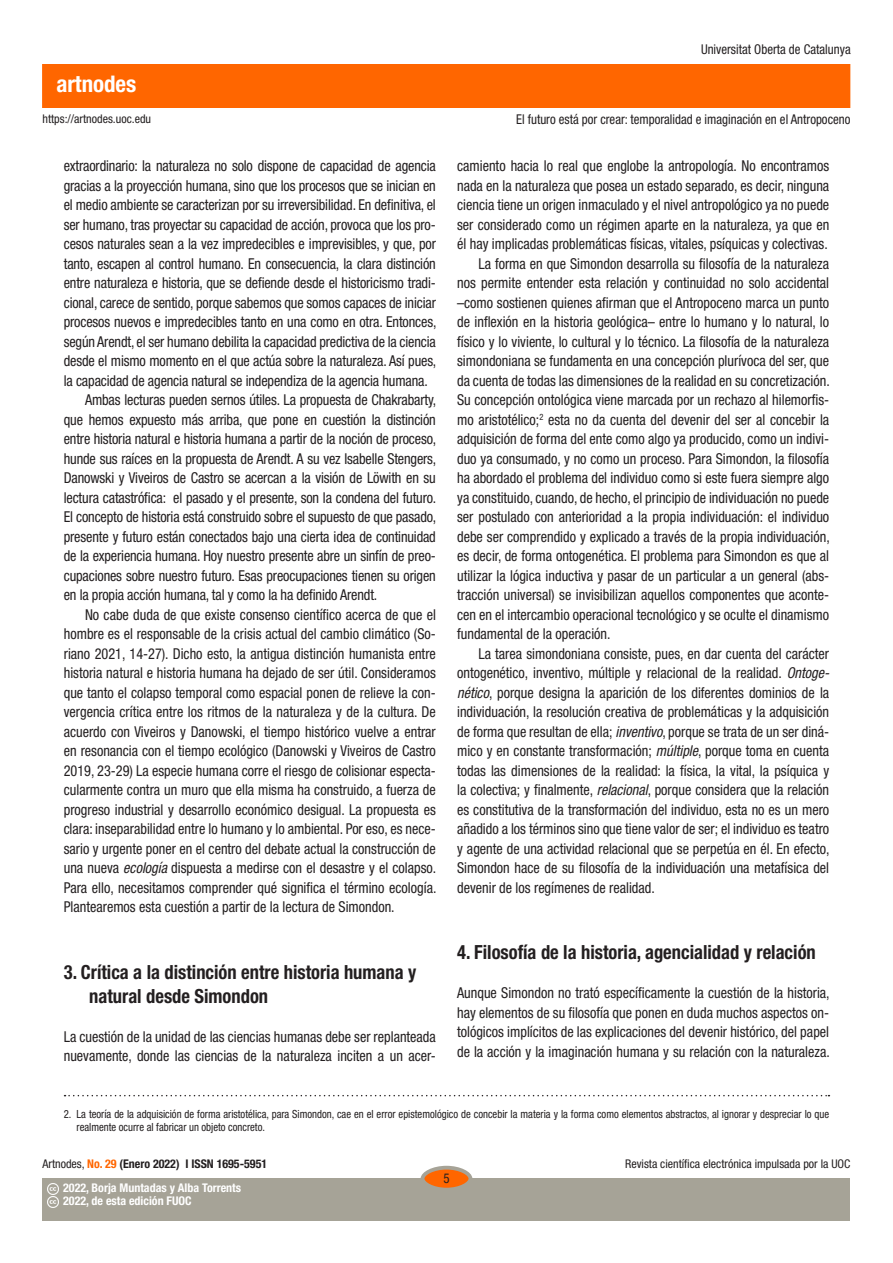
<style>
.page{position:relative;width:893px;height:1263px;background:#fff}
.page>*{position:absolute;margin:0;border:0;box-sizing:border-box;transform-origin:0 0}
.t1{font:700 condensed 22.95px "Helvetica Neue LT Std";color:#fff}
._03_apartat_1{font:700 condensed 19.5px/24px "Helvetica Neue LT Std";color:#231f20;scale:.95 1}
._02_texto_base{font:condensed 15px/19.5px "Helvetica Neue LT Std";color:#231f20;text-align:justify;scale:.95 1}
._02_texto_base_1{font:condensed 15px/19.5px "Helvetica Neue LT Std";color:#231f20;text-align:justify;scale:.95 1}
.t2{font:condensed 13.5px "Helvetica Neue LT Std";color:#231f20;scale:.95 1}
.t3{font:condensed 12px "Helvetica Neue LT Std";color:#231f20}
.t4{font:700 condensed 12px/13.5px "Helvetica Neue LT Std";color:#fff}
.t5{font:700 condensed 12px "Helvetica Neue LT Std";color:#231f20}
.notes{font:condensed 11.25px/13.5px "Helvetica Neue LT Std";color:#231f20;scale:.95 1}
.s1{font-style:italic}
.s2{font-weight:400}
.s3{color:#f60}
</style>
<div class="page">
<div style="left:43px;top:65px;width:807px;height:42px;background:#f60"></div>
<div style="left:43px;top:1178px;width:807px;height:42px;background:#a6a397"></div>
<div style="left:422px;top:1168px;width:48px;height:21px;background:#f60;border-radius:50%"></div>
<div style="left:421px;top:1166px;width:51px;height:25px;border:4px solid #a6a397;border-radius:50%"></div>
<svg style="left:47px;top:1183px;width:11px;height:25px"></svg>
<svg style="left:65px;top:1095px;width:764px;height:1px"></svg>
<h1 class="t1" style="left:56px;top:69px;width:81px">artnodes</h1>
<p class="t2" style="left:701px;top:42px;width:159px">Universitat Oberta de Catalunya</p>
<p class="t3" style="left:43px;top:112px;width:110px">https://artnodes.uoc.edu</p>
<p class="t2" style="left:516px;top:112px;width:353px">El futuro está por crear: temporalidad e imaginación en el Antropoceno</p>
<p class="_02_texto_base" style="left:64px;top:156px;width:394px">extraordinario: la naturaleza no solo dispone de capacidad de agencia gracias a la proyección humana, sino que los procesos que se inician en el medio ambiente se caracterizan por su irreversibilidad. En definitiva, el ser humano, tras proyectar su capacidad de acción, provoca que los pro&shy;cesos naturales sean a la vez impredecibles e imprevisibles, y que, por tanto, escapen al control humano. En consecuencia, la clara distinción entre naturaleza e historia, que se defiende desde el historicismo tradi&shy;cional, carece de sentido, porque sabemos que somos capaces de iniciar procesos nuevos e impredecibles tanto en una como en otra. Entonces, según Arendt, el ser humano debilita la capacidad predictiva de la ciencia desde el mismo momento en el que actúa sobre la naturaleza. Así pues, la capacidad de agencia natural se independiza de la agencia humana.</p>
<p class="_02_texto_base" style="left:64px;top:390px;width:394px;text-indent:21px">Ambas lecturas pueden sernos útiles. La propuesta de Chakrabarty, que hemos expuesto más arriba, que pone en cuestión la distinción entre historia natural e historia humana a partir de la noción de proceso, hunde sus raíces en la propuesta de Arendt. A su vez Isabelle Stengers, Danowski y Viveiros de Castro se acercan a la visión de Löwith en su lectura catastrófica: el pasado y el presente, son la condena del futuro.<br>El concepto de historia está construido sobre el supuesto de que pasado, presente y futuro están conectados bajo una cierta idea de continuidad de la experiencia humana. Hoy nuestro presente abre un sinfín de preo&shy;cupaciones sobre nuestro futuro. Esas preocupaciones tienen su origen en la propia acción humana, tal y como la ha definido Arendt.</p>
<p class="_02_texto_base" style="left:64px;top:604px;width:394px;text-indent:21px">No cabe duda de que existe consenso científico acerca de que el hombre es el responsable de la crisis actual del cambio climático (So&shy;riano 2021, 14-27). Dicho esto, la antigua distinción humanista entre historia natural e historia humana ha dejado de ser útil. Consideramos que tanto el colapso temporal como espacial ponen de relieve la con&shy;vergencia crítica entre los ritmos de la naturaleza y de la cultura. De acuerdo con Viveiros y Danowski, el tiempo histórico vuelve a entrar en resonancia con el tiempo ecológico (Danowski y Viveiros de Castro 2019, 23-29) La especie humana corre el riesgo de colisionar especta&shy;cularmente contra un muro que ella misma ha construido, a fuerza de progreso industrial y desarrollo económico desigual. La propuesta es clara: inseparabilidad entre lo humano y lo ambiental. Por eso, es nece&shy;sario y urgente poner en el centro del debate actual la construcción de una nueva <span class="s1">ecología</span> dispuesta a medirse con el desastre y el colapso.<br>Para ello, necesitamos comprender qué significa el término ecología.<br>Plantearemos esta cuestión a partir de la lectura de Simondon.</p>
<h2 class="_03_apartat_1" style="left:89px;top:959px;width:346px;text-indent:-26px">3. Crítica a la distinción entre historia humana y natural desde Simondon</h2>
<p class="_02_texto_base_1" style="left:64px;top:1026px;width:393px">La cuestión de la unidad de las ciencias humanas debe ser replanteada nuevamente, donde las ciencias de la naturaleza inciten a un acer-</p>
<p class="_02_texto_base_1" style="left:457px;top:156px;width:393px">camiento hacia lo real que englobe la antropología. No encontramos nada en la naturaleza que posea un estado separado, es decir, ninguna ciencia tiene un origen inmaculado y el nivel antropológico ya no puede ser considerado como un régimen aparte en la naturaleza, ya que en él hay implicadas problemáticas físicas, vitales, psíquicas y colectivas.</p>
<p class="_02_texto_base" style="left:457px;top:253px;width:394px;text-indent:21px">La forma en que Simondon desarrolla su filosofía de la naturaleza nos permite entender esta relación y continuidad no solo accidental –como sostienen quienes afirman que el Antropoceno marca un punto de inflexión en la historia geológica– entre lo humano y lo natural, lo físico y lo viviente, lo cultural y lo técnico. La filosofía de la naturaleza simondoniana se fundamenta en una concepción plurívoca del ser, que da cuenta de todas las dimensiones de la realidad en su concretización.<br>Su concepción ontológica viene marcada por un rechazo al hilemorfis&shy;mo aristotélico;<sup>2</sup> esta no da cuenta del devenir del ser al concebir la adquisición de forma del ente como algo ya producido, como un indivi&shy;duo ya consumado, y no como un proceso. Para Simondon, la filosofía ha abordado el problema del individuo como si este fuera siempre algo ya constituido, cuando, de hecho, el principio de individuación no puede ser postulado con anterioridad a la propia individuación: el individuo debe ser comprendido y explicado a través de la propia individuación, es decir, de forma ontogenética. El problema para Simondon es que al utilizar la lógica inductiva y pasar de un particular a un general (abs&shy;tracción universal) se invisibilizan aquellos componentes que aconte&shy;cen en el intercambio operacional tecnológico y se oculte el dinamismo fundamental de la operación.</p>
<p class="_02_texto_base" style="left:457px;top:643px;width:394px;text-indent:21px">La tarea simondoniana consiste, pues, en dar cuenta del carácter ontogenético, inventivo, múltiple y relacional de la realidad. <span class="s1">Ontoge&shy;nético</span>, porque designa la aparición de los diferentes dominios de la individuación, la resolución creativa de problemáticas y la adquisición de forma que resultan de ella; <span class="s1">inventivo</span>, porque se trata de un ser diná&shy;mico y en constante transformación; <span class="s1">múltiple</span>, porque toma en cuenta todas las dimensiones de la realidad: la física, la vital, la psíquica y la colectiva; y finalmente, <span class="s1">relacional</span>, porque considera que la relación es constitutiva de la transformación del individuo, esta no es un mero añadido a los términos sino que tiene valor de ser; el individuo es teatro y agente de una actividad relacional que se perpetúa en él. En efecto, Simondon hace de su filosofía de la individuación una metafísica del devenir de los regímenes de realidad.</p>
<h2 class="_03_apartat_1" style="left:457px;top:940px;width:379px">4. Filosofía de la historia, agencialidad y relación</h2>
<p class="_02_texto_base_1" style="left:457px;top:983px;width:394px">Aunque Simondon no trató específicamente la cuestión de la historia, hay elementos de su filosofía que ponen en duda muchos aspectos on&shy;tológicos implícitos de las explicaciones del devenir histórico, del papel de la acción y la imaginación humana y su relación con la naturaleza.</p>
<p class="notes" style="left:77px;top:1107px;width:794px;text-indent:-13px">2. La teoría de la adquisición de forma aristotélica, para Simondon, cae en el error epistemológico de concebir la materia y la forma como elementos abstractos, al ignorar y despreciar lo que realmente ocurre al fabricar un objeto concreto.</p>
<p class="t5" style="left:43px;top:1157px;width:226px"><span class="s2">Artnodes,</span> <span class="s3">No. 29</span> (Enero 2022) I ISSN 1695-5951</p>
<p class="t3" style="left:625px;top:1157px;width:227px">Revista científica electrónica impulsada por la UOC</p>
<p class="t4" style="left:63px;top:1181px;width:179px">2022, Borja Muntadas y Alba Torrents<br>2022, de esta edición FUOC</p>
<p class="t2" style="left:443px;top:1171px;width:8px">5</p>
</div>
